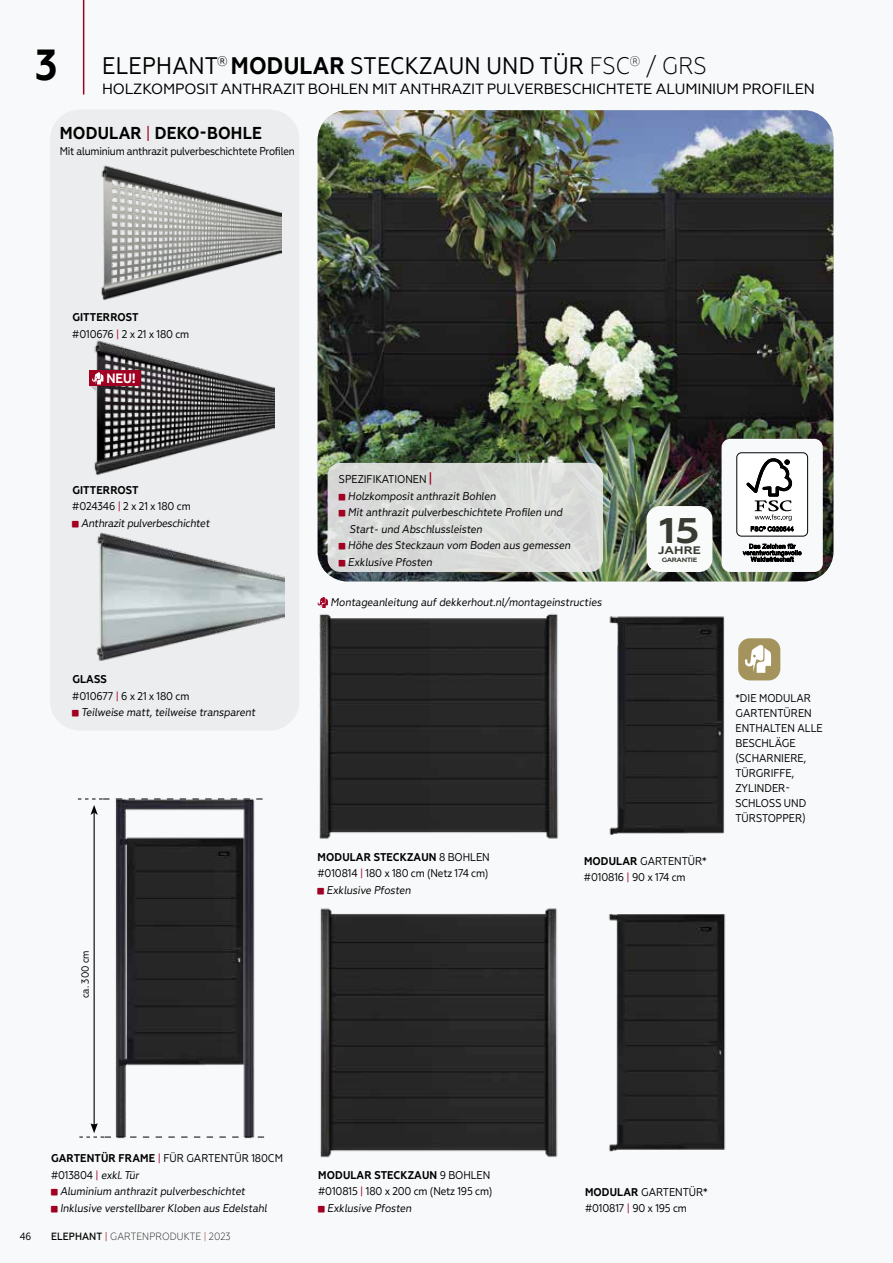
<style>
.page{position:relative;width:893px;height:1263px;background:#f8f9fa}
.page>*{position:absolute;margin:0;border:0;box-sizing:border-box;transform-origin:0 0}
.t1{font:700 condensed 43.5px "Geometria";color:#000}
.t2{font:700 35.7px "Geometria";color:#383b31;scale:1.15 1}
.t3{font:condensed 24px "Geometria";letter-spacing:.01em;color:#000}
.t4{font:700 condensed 17.25px "Geometria";letter-spacing:.01em;color:#000}
.t5{font:condensed 14.85px "Geometria";letter-spacing:-.01em;color:#000;scale:1.11 1}
.t6{font:700 condensed 13.5px "Geometria";color:#fff}
.t7{font:condensed 11.25px/15px "Geometria";letter-spacing:-.01em;color:#000}
.t8{font:700 condensed 11.25px "Geometria";letter-spacing:.01em;color:#000}
.t9{font:700 10.8px "Geometria";color:#383b31;scale:1.15 1}
.t10{font:300 condensed 10.5px "Geometria";letter-spacing:.01em;color:#292929}
.t11{font:condensed 10.5px "Geometria";color:#000}
.t12{font:condensed 10.35px "Geometria";color:#000}
.t13{font:700 6.15px "Geometria";letter-spacing:-.06em;color:#383b31;scale:1.15 1}
.s1{font-weight:700}
.s2{font-weight:300}
.s3{font-weight:400;color:#a00022}
.s4{color:#a00022}
.s5{font-weight:700;font-size:14.1px;color:#a00022}
.s6{font-weight:400}
.s7{font-weight:500;color:#000}
.s8{font-weight:400;color:#a7312b}
.s9{color:#a7312b}
</style>
<div class="page">
<img style="left:318px;top:110px;width:515px;height:471px">
<hr style="left:83px;top:0;width:1px;height:95px;background:#a00022">
<svg style="left:647px;top:506px;width:65px;height:66px"></svg>
<div style="left:722px;top:439px;width:101px;height:133px;background:#f8f9fa;border-radius:9px"></div>
<div style="left:736px;top:452px;width:72px;height:85px;background:#fff;border-radius:4px"></div>
<div style="left:736px;top:452px;width:72px;height:84px;border:1px solid #000;border-radius:5px"></div>
<svg style="left:746px;top:458px;width:48px;height:73px"></svg>
<svg style="left:743px;top:544px;width:58px;height:19px"></svg>
<div style="left:328px;top:463px;width:275px;height:109px;background:#d9dcd9;border-radius:13px"></div>
<img style="left:319px;top:613px;width:240px;height:226px">
<img style="left:609px;top:616px;width:116px;height:219px">
<img style="left:320px;top:908px;width:238px;height:250px">
<img style="left:104px;top:798px;width:159px;height:341px">
<hr style="left:94px;top:812px;width:1px;height:313px;background:#000">
<svg style="left:78px;top:799px;width:185px;height:16px"></svg>
<svg style="left:79px;top:1123px;width:185px;height:15px"></svg>
<img style="left:608px;top:914px;width:118px;height:238px">
<svg style="left:318px;top:597px;width:10px;height:11px"></svg>
<div style="left:50px;top:109px;width:250px;height:622px;background:#ecedee;border-radius:30px"></div>
<img style="left:101px;top:165px;width:180px;height:135px">
<img style="left:89px;top:340px;width:185px;height:135px">
<img style="left:96px;top:532px;width:189px;height:129px">
<div style="left:90px;top:371px;width:51px;height:15px;background:#a00022"></div>
<svg style="left:90px;top:372px;width:13px;height:19px"></svg>
<svg style="left:738px;top:638px;width:42px;height:42px"></svg>
<h1 class="t1" style="left:35px;top:40px;width:24px">3</h1>
<h3 class="t3" style="left:102px;top:52px;width:606px">ELEPHANT<sup>®</sup> <span class="s1">MODULAR</span> STECKZAUN UND TÜR <span class="s2">FSC</span><sup>®</sup> <span class="s2">/ GRS</span></h3>
<h3 class="t5" style="left:102px;top:80px;width:643px">HOLZKOMPOSIT ANTHRAZIT BOHLEN MIT ANTHRAZIT PULVERBESCHICHTETE ALUMINIUM PROFILEN</h3>
<h3 class="t4" style="left:60px;top:123px;width:204px">MODULAR <span class="s3">|</span> DEKO-BOHLE</h3>
<p class="t7" style="left:60px;top:144px;width:237px">Mit aluminium anthrazit pulverbeschichtete Profilen</p>
<p class="t7" style="left:72px;top:309px;width:118px;line-height:16.5px"><span class="s1">GITTERROST<br></span>#010676 <span class="s4">|</span> 2 x 21 x 180 cm</p>
<p class="t6" style="left:106px;top:370px;width:31px">NEU!</p>
<p class="t8" style="left:72px;top:483px;width:68px">GITTERROST</p>
<p class="t7" style="left:72px;top:499px;width:120px">#024346 <span class="s4">|</span> 2 x 21 x 180 cm</p>
<p class="t7" style="left:81px;top:515px;width:132px">Anthrazit pulverbeschichtet</p>
<p class="t8" style="left:72px;top:673px;width:36px">GLASS</p>
<p class="t7" style="left:72px;top:688px;width:119px">#010677 <span class="s4">|</span> 6 x 21 x 180 cm</p>
<p class="t7" style="left:81px;top:705px;width:177px">Teilweise matt, teilweise transparent</p>
<p class="t12" style="left:79px;top:998px;width:49px;rotate:-90deg">ca. 300 cm</p>
<p class="t7" style="left:348px;top:470px;width:226px;line-height:16.6px;text-indent:-9px">SPEZIFIKATIONEN <span class="s5">|<br></span>Holzkomposit anthrazit Bohlen<br>Mit anthrazit pulverbeschichtete Profilen und<br>Start- und Abschlussleisten<br>Höhe des Steckzaun vom Boden aus gemessen<br>Exklusive Pfosten</p>
<p class="t7" style="left:331px;top:595px;width:274px">Montageanleitung auf dekkerhout.nl/montageinstructies</p>
<h2 class="t2" style="left:659px;top:509px;width:36px">15</h2>
<p class="t13" style="left:662px;top:556px;width:32px">GARANTIE</p>
<p class="t9" style="left:658px;top:544px;width:38px">JAHRE</p>
<p class="t8" style="left:318px;top:850px;width:174px">MODULAR STECKZAUN <span class="s6">8 BOHLEN</span></p>
<p class="t7" style="left:317px;top:866px;width:172px">#010814 <span class="s4">|</span> 180 x 180 cm (Netz 174 cm)</p>
<p class="t7" style="left:326px;top:882px;width:88px">Exklusive Pfosten</p>
<p class="t7" style="left:584px;top:853px;width:124px;line-height:16.5px"><span class="s1">MODULAR</span> GARTENTÜR* #010816 <span class="s4">|</span> 90 x 174 cm</p>
<p class="t7" style="left:735px;top:691px;width:89px">*DIE MODULAR<br>GARTENTÜREN<br>ENTHALTEN ALLE<br>BESCHLÄGE (SCHARNIERE,<br>TÜRGRIFFE,<br>ZYLINDER-<br>SCHLOSS UND<br>TÜRSTOPPER)</p>
<p class="t7" style="left:51px;top:1151px;width:233px"><span class="s1">GARTENTÜR FRAME</span> <span class="s4">|</span> FÜR GARTENTÜR 180CM</p>
<p class="t7" style="left:51px;top:1167px;width:91px">#013804 <span class="s4">|</span> exkl.Tür</p>
<p class="t7" style="left:60px;top:1184px;width:189px">Aluminium anthrazit pulverbeschichtet</p>
<p class="t7" style="left:60px;top:1200px;width:210px">Inklusive verstellbarer Kloben aus Edelstahl</p>
<p class="t11" style="left:20px;top:1230px;width:13px">46</p>
<p class="t10" style="left:51px;top:1230px;width:181px"><span class="s7">ELEPHANT</span> <span class="s8">|</span> GARTENPRODUKTE <span class="s9">|</span> 2023</p>
<p class="t8" style="left:318px;top:1168px;width:174px">MODULAR STECKZAUN <span class="s6">9 BOHLEN</span></p>
<p class="t7" style="left:318px;top:1184px;width:176px">#010815 <span class="s4">|</span> 180 x 200 cm (Netz 195 cm)</p>
<p class="t7" style="left:327px;top:1200px;width:88px">Exklusive Pfosten</p>
<p class="t7" style="left:585px;top:1183px;width:124px;line-height:16.5px"><span class="s1">MODULAR</span> GARTENTÜR* #010817 <span class="s4">|</span> 90 x 195 cm</p>
</div>
